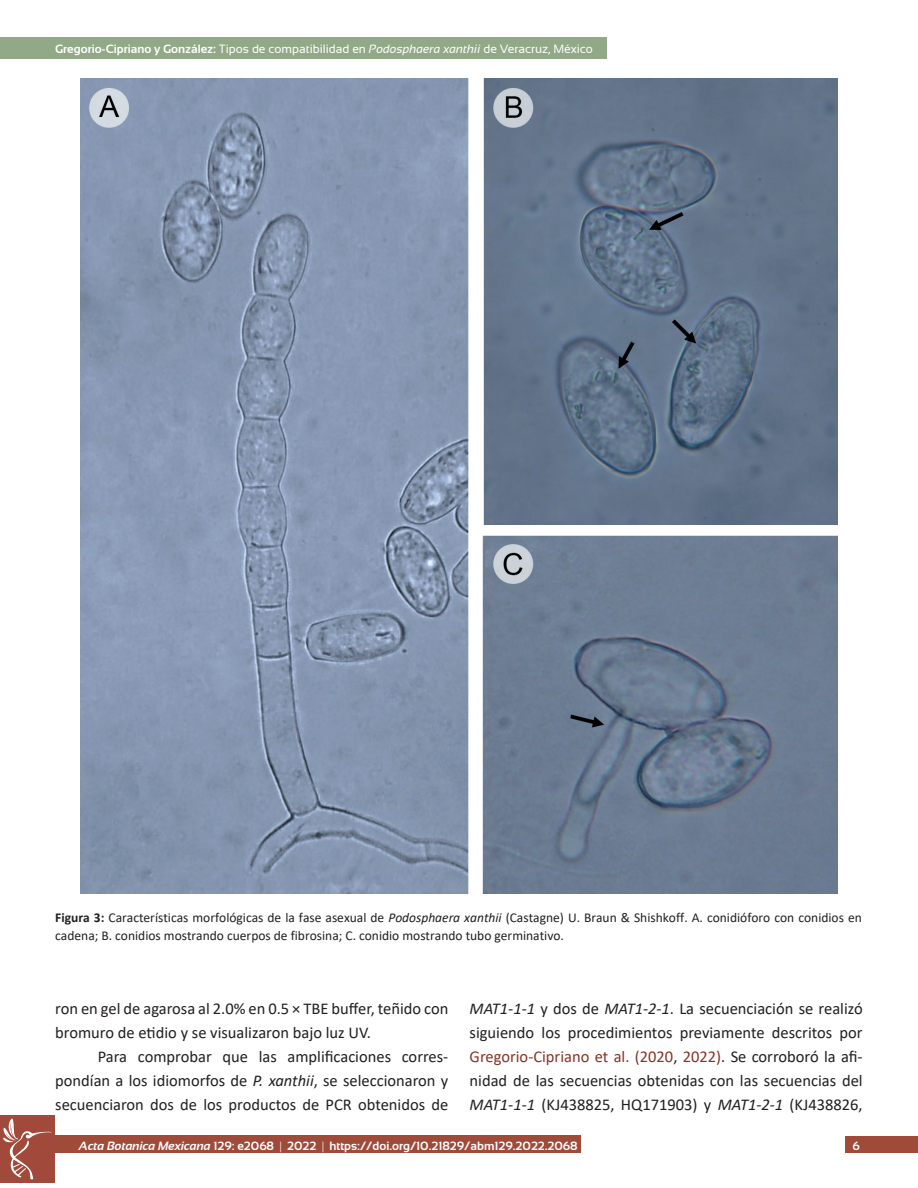
<style>
.page{position:relative;width:918px;height:1188px;background:#fff}
.page>*{position:absolute;margin:0;border:0;box-sizing:border-box;transform-origin:0 0}
.t1{font:16.5px/24px "Calibri";color:#231f20;text-align:justify}
.t2{font:13.5px/18px "Calibri";color:#231f20}
.t3{font:700 12px "Sansation";color:#fff}
.t4{font:12px "Sansation";color:#fff}
.t5{font:italic 700 12px "Sansation";color:#fff}
.s1{font-weight:700}
.s2{font-style:italic}
.s3{color:#853427}
.s4{font-weight:300}
</style>
<div class="page">
<div style="left:846px;top:1136px;width:72px;height:17px;background:#a04a3a"></div>
<div style="left:0;top:38px;width:607px;height:21px;background:#91a987"></div>
<div style="left:0;top:1135px;width:580px;height:18px;background:#a04a3a"></div>
<div style="left:0;top:1115px;width:55px;height:67px;background:#a14a3b"></div>
<svg style="left:3px;top:1118px;width:49px;height:62px"></svg>
<img style="left:81px;top:78px;width:756px;height:816px">
<p class="t4" style="left:55px;top:42px;width:539px"><span class="s1">Gregorio-Cipriano y González:</span> Tipos de compatibilidad en <span class="s2">Podosphaera xanthii</span> de Veracruz, México</p>
<p class="t2" style="left:55px;top:908px;width:808px"><span class="s1">Figura 3:</span> Características morfológicas de la fase asexual de <span class="s2">Podosphaera xanthii</span> (Castagne) U. Braun &amp; Shishkoff. A. conidióforo con conidios en cadena; B. conidios mostrando cuerpos de fibrosina; C. conidio mostrando tubo germinativo.</p>
<p class="t1" style="left:55px;top:996px;width:395px">ron en gel de agarosa al 2.0% en 0.5 × TBE buffer, teñido con bromuro de etidio y se visualizaron bajo luz UV.</p>
<p class="t1" style="left:55px;top:1044px;width:395px;text-indent:43px">Para comprobar que las amplificaciones corres&shy;pondían a los idiomorfos de <span class="s2">P. xanthii</span>, se seleccionaron y secuenciaron dos de los productos de PCR obtenidos de</p>
<p class="t1" style="left:470px;top:996px;width:395px"><span class="s2">MAT1-1-1</span> y dos de <span class="s2">MAT1-2-1</span>. La secuenciación se realizó siguiendo los procedimientos previamente descritos por <span class="s3">Gregorio-Cipriano et al. (2020</span>, <span class="s3">2022)</span>. Se corroboró la afi&shy;nidad de las secuencias obtenidas con las secuencias del <span class="s2">MAT1-1-1</span> (KJ438825, HQ171903) y <span class="s2">MAT1-2-1</span> (KJ438826,</p>
<p class="t3" style="left:193px;top:1134px;width:351px">128: e1924 <span class="s4">|</span> 2021 <span class="s4">|</span> https://doi.org/10.21829/abm128.2021.1924</p>
<p class="t3" style="left:58px;top:1138px;width:484px"><sup>Acta</sup> <sup>Botanica</sup> <sup>Mexicana</sup> 128: e1829 <span class="s4">|</span> 2021 <span class="s4">|</span> https://doi.org/10.21829/abm128.2021 1829</p>
<p class="t5" style="left:56px;top:1138px;width:134px">Acta Botanic Mexicana</p>
<p class="t3" style="left:79px;top:1139px;width:500px"><span class="s2">Acta Botanica Mexicana</span> 129: e2068 <span class="s4">|</span> 2022 <span class="s4">|</span> https://doi.org/10.21829/abm129.2022.2068</p>
<p class="t3" style="left:853px;top:1139px;width:9px">6</p>
</div>
